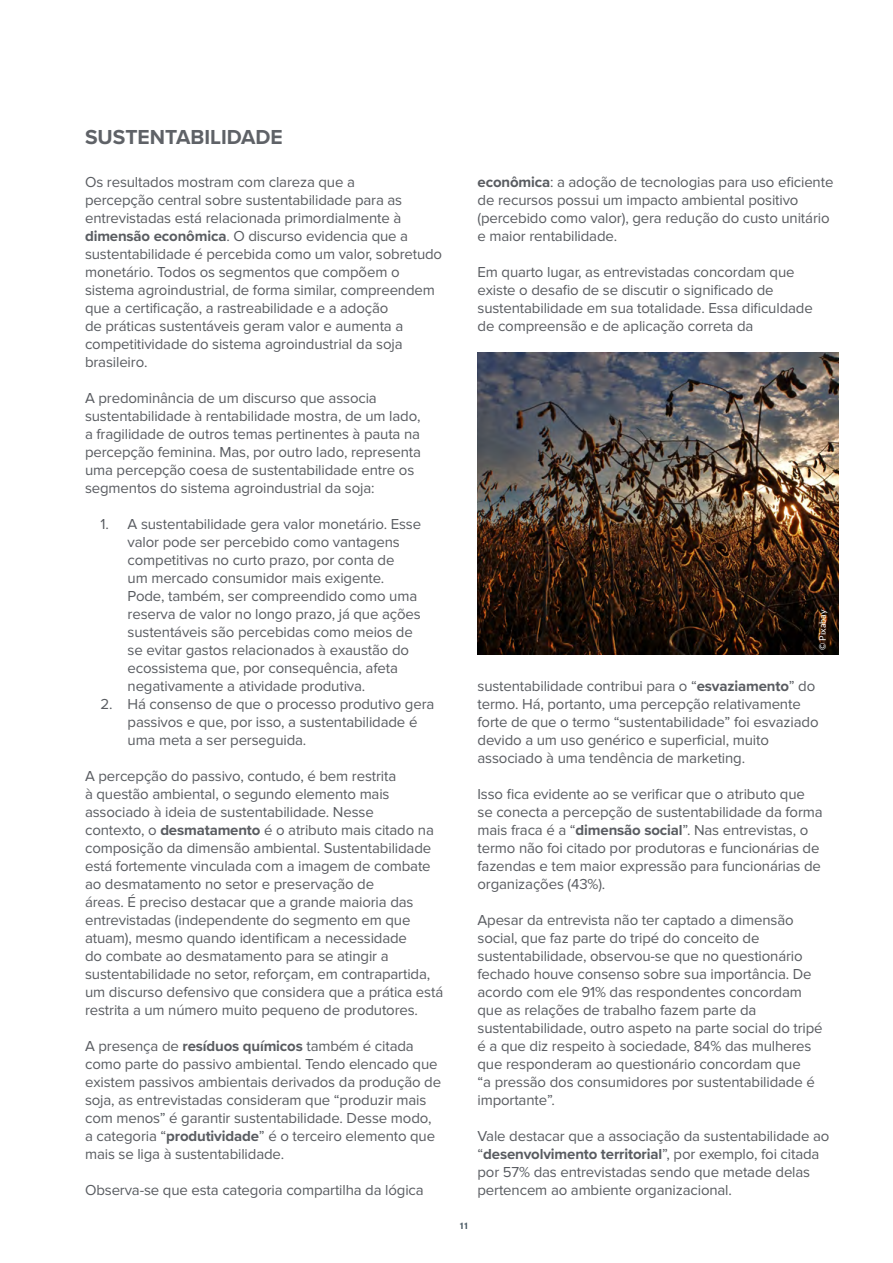
<style>
.page{position:relative;width:893px;height:1263px;background:#fff}
.page>*{position:absolute;margin:0;border:0;box-sizing:border-box;transform-origin:0 0}
.t1{font:700 21px "Proxima Nova";color:#5f6267}
.t2{font:15px/18px "Proxima Nova";letter-spacing:-.01em;color:#595c61}
.t3{font:9px "Lato";color:#fff}
.t4{font:700 condensed 9px "Helvetica Neue";color:#455560}
.s1{font-weight:700}
</style>
<div class="page">
<img style="left:477px;top:353px;width:362px;height:302px">
<h1 class="t1" style="left:85px;top:121px;width:199px">SUSTENTABILIDADE</h1>
<p class="t2" style="left:85px;top:173px;width:359px">Os resultados mostram com clareza que a<br>percepção central sobre sustentabilidade para as entrevistadas está relacionada primordialmente à <span class="s1">dimensão econômica</span>. O discurso evidencia que a sustentabilidade é percebida como um valor, sobretudo monetário. Todos os segmentos que compõem o sistema agroindustrial, de forma similar, compreendem que a certificação, a rastreabilidade e a adoção<br>de práticas sustentáveis geram valor e aumenta a competitividade do sistema agroindustrial da soja brasileiro.</p>
<p class="t2" style="left:85px;top:389px;width:338px">A predominância de um discurso que associa sustentabilidade à rentabilidade mostra, de um lado, a fragilidade de outros temas pertinentes à pauta na percepção feminina. Mas, por outro lado, representa uma percepção coesa de sustentabilidade entre os segmentos do sistema agroindustrial da soja:</p>
<p class="t2" style="left:128px;top:515px;width:295px;text-indent:-27px">1. A sustentabilidade gera valor monetário. Esse valor pode ser percebido como vantagens competitivas no curto prazo, por conta de<br>um mercado consumidor mais exigente.<br>Pode, também, ser compreendido como uma reserva de valor no longo prazo, já que ações sustentáveis são percebidas como meios de se evitar gastos relacionados à exaustão do ecossistema que, por consequência, afeta negativamente a atividade produtiva.</p>
<p class="t2" style="left:128px;top:695px;width:308px;text-indent:-27px">2. Há consenso de que o processo produtivo gera passivos e que, por isso, a sustentabilidade é uma meta a ser perseguida.</p>
<p class="t2" style="left:85px;top:767px;width:360px">A percepção do passivo, contudo, é bem restrita<br>à questão ambiental, o segundo elemento mais associado à ideia de sustentabilidade. Nesse<br>contexto, o <span class="s1">desmatamento</span> é o atributo mais citado na composição da dimensão ambiental. Sustentabilidade está fortemente vinculada com a imagem de combate ao desmatamento no setor e preservação de<br>áreas. É preciso destacar que a grande maioria das entrevistadas (independente do segmento em que atuam), mesmo quando identificam a necessidade<br>do combate ao desmatamento para se atingir a sustentabilidade no setor, reforçam, em contrapartida, um discurso defensivo que considera que a prática está restrita a um número muito pequeno de produtores.</p>
<p class="t2" style="left:85px;top:1037px;width:358px">A presença de <span class="s1">resíduos químicos</span> também é citada como parte do passivo ambiental. Tendo elencado que existem passivos ambientais derivados da produção de soja, as entrevistadas consideram que “produzir mais com menos” é garantir sustentabilidade. Desse modo, a categoria “<span class="s1">produtividade</span>” é o terceiro elemento que mais se liga à sustentabilidade.</p>
<p class="t2" style="left:85px;top:1181px;width:340px">Observa-se que esta categoria compartilha da lógica</p>
<p class="t2" style="left:477px;top:173px;width:357px"><span class="s1">econômica</span>: a adoção de tecnologias para uso eficiente de recursos possui um impacto ambiental positivo (percebido como valor), gera redução do custo unitário e maior rentabilidade.</p>
<p class="t2" style="left:477px;top:263px;width:337px">Em quarto lugar, as entrevistadas concordam que existe o desafio de se discutir o significado de sustentabilidade em sua totalidade. Essa dificuldade de compreensão e de aplicação correta da</p>
<p class="t3" style="left:817px;top:649px;width:41px;rotate:-90deg">© Pixabay</p>
<p class="t4" style="left:460px;top:1218px;width:10px">11</p>
<p class="t2" style="left:477px;top:677px;width:343px">sustentabilidade contribui para o “<span class="s1">esvaziamento</span>” do termo. Há, portanto, uma percepção relativamente forte de que o termo “sustentabilidade” foi esvaziado devido a um uso genérico e superficial, muito associado à uma tendência de marketing.</p>
<p class="t2" style="left:477px;top:785px;width:347px">Isso fica evidente ao se verificar que o atributo que se conecta a percepção de sustentabilidade da forma mais fraca é a “<span class="s1">dimensão social</span>”. Nas entrevistas, o termo não foi citado por produtoras e funcionárias de fazendas e tem maior expressão para funcionárias de organizações (43%).</p>
<p class="t2" style="left:477px;top:911px;width:347px">Apesar da entrevista não ter captado a dimensão social, que faz parte do tripé do conceito de sustentabilidade, observou-se que no questionário fechado houve consenso sobre sua importância. De acordo com ele 91% das respondentes concordam que as relações de trabalho fazem parte da sustentabilidade, outro aspeto na parte social do tripé é a que diz respeito à sociedade, 84% das mulheres que responderam ao questionário concordam que<br>“a pressão dos consumidores por sustentabilidade é importante”.</p>
<p class="t2" style="left:477px;top:1127px;width:353px">Vale destacar que a associação da sustentabilidade ao “<span class="s1">desenvolvimento territorial</span>”, por exemplo, foi citada por 57% das entrevistadas sendo que metade delas pertencem ao ambiente organizacional.</p>
</div>
